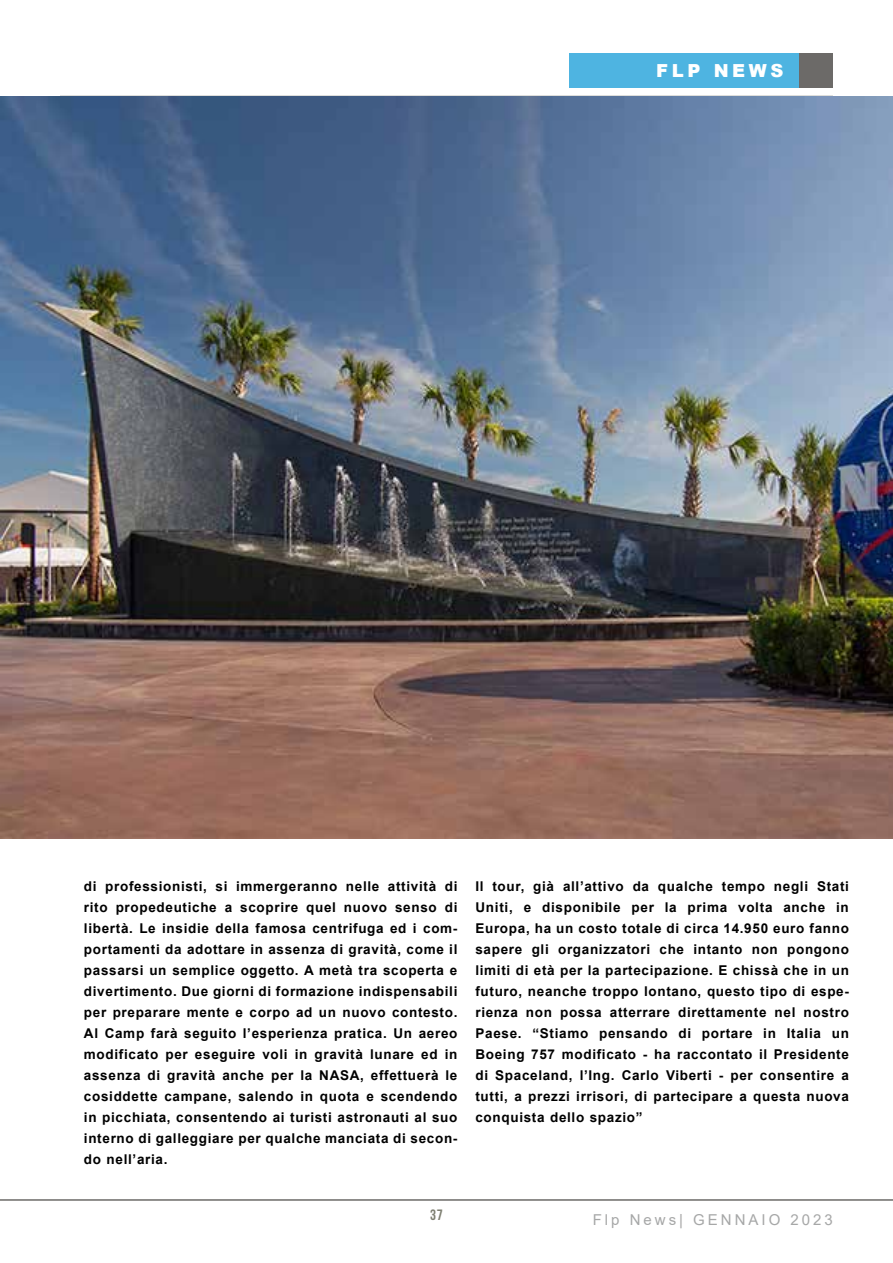
<style>
.page{position:relative;width:893px;height:1263px;background:#fff}
.page>*{position:absolute;margin:0;border:0;box-sizing:border-box;transform-origin:0 0}
.t1{font:900 18px "Arial";letter-spacing:.2em;color:#fff}
.t2{font:15px "Arial";letter-spacing:.2em;color:#a6a7a7}
.t3{font:15px "Bebas Neue";color:#7e7f71}
.t4{font:700 13.5px/21px "Arial";letter-spacing:.05em;color:#000;text-align:justify}
</style>
<div class="page">
<div style="left:798px;top:53px;width:35px;height:35px;background:#6c6a68"></div>
<div style="left:569px;top:53px;width:229px;height:35px;background:#4eb4e1"></div>
<hr style="left:60px;top:96px;width:773px;height:1px;background:#7e7f71">
<hr style="left:0;top:1199px;width:893px;height:2px;background:#8f8e8c">
<img style="left:0;top:97px;width:893px;height:741px">
<h1 class="t1" style="left:656px;top:57px;width:129px">FLP NEWS</h1>
<p class="t4" style="left:84px;top:876px;width:375px">di professionisti, si immergeranno nelle attività di rito propedeutiche a scoprire quel nuovo senso di libertà. Le insidie della famosa centrifuga ed i com&shy;portamenti da adottare in assenza di gravità, come il passarsi un semplice oggetto. A metà tra scoperta e divertimento. Due giorni di formazione indispensabili per preparare mente e corpo ad un nuovo contesto.<br>Al Camp farà seguito l’esperienza pratica. Un aereo modificato per eseguire voli in gravità lunare ed in assenza di gravità anche per la NASA, effettuerà le cosiddette campane, salendo in quota e scendendo in picchiata, consentendo ai turisti astronauti al suo interno di galleggiare per qualche manciata di secon&shy;do nell’aria.</p>
<p class="t4" style="left:475px;top:876px;width:375px">Il tour, già all’attivo da qualche tempo negli Stati Uniti, e disponibile per la prima volta anche in Europa, ha un costo totale di circa 14.950 euro fanno sapere gli organizzatori che intanto non pongono limiti di età per la partecipazione. E chissà che in un futuro, neanche troppo lontano, questo tipo di espe&shy;rienza non possa atterrare direttamente nel nostro Paese. “Stiamo pensando di portare in Italia un Boeing 757 modificato - ha raccontato il Presidente di Spaceland, l’Ing. Carlo Viberti - per consentire a tutti, a prezzi irrisori, di partecipare a questa nuova conquista dello spazio”</p>
<p class="t3" style="left:430px;top:1207px;width:14px">37</p>
<p class="t2" style="left:593px;top:1209px;width:242px">Flp News| GENNAIO 2023</p>
</div>
